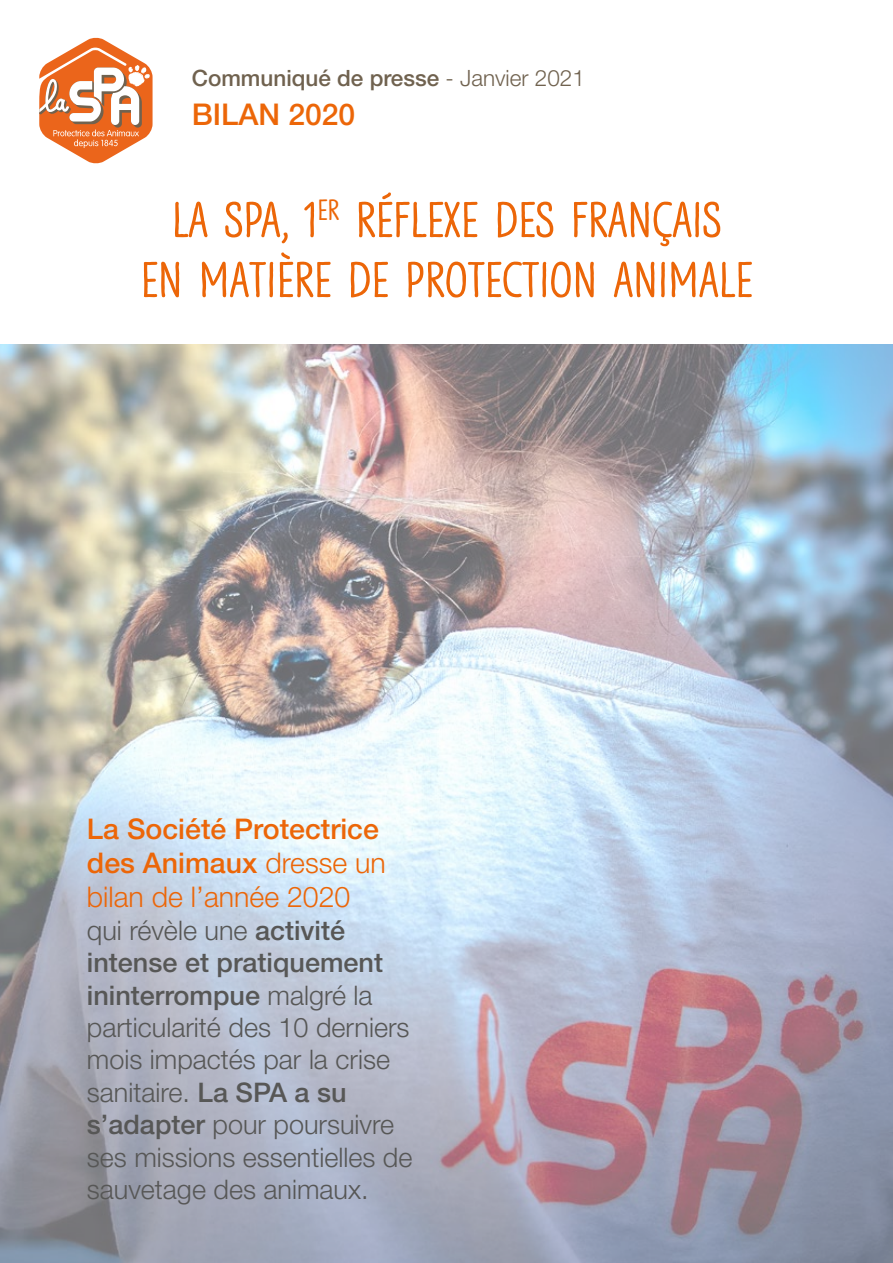
<style>
.page{position:relative;width:893px;height:1263px;background:#fff}
.page>*{position:absolute;margin:0;border:0;box-sizing:border-box;transform-origin:0 0}
.t1{font:700 51px/60px "Adopte";color:#ec6608;text-align:center}
.t2{font:500 30px "Helvetica Neue LT Std";color:#ec6608}
.t3{font:500 28.5px/34.2px "Helvetica Neue LT Std";color:#ec6608}
.t4{font:300 27px/32.4px "Helvetica Neue LT Std";color:#575756}
.t5{font:500 22.5px "Helvetica Neue LT Std";color:#70624f}
.s1{font-weight:300}
.s2{font-weight:500}
</style>
<div class="page">
<img style="left:0;top:344px;width:893px;height:919px">
<svg style="left:39px;top:37px;width:114px;height:127px"></svg>
<p class="t5" style="left:192px;top:65px;width:395px">Communiqué de presse <span class="s1">- Janvier 2021</span></p>
<p class="t2" style="left:192px;top:97px;width:165px">BILAN 2020</p>
<h1 class="t1" style="left:141px;top:189px;width:613px">LA SPA, 1<sup>ER</sup> RÉFLEXE DES FRANÇAIS<br>EN MATIÈRE DE PROTECTION ANIMALE</h1>
<p class="t3" style="left:87px;top:811px;width:300px">La Société Protectrice des Animaux <span class="s1">dresse un bilan de l’année 2020</span></p>
<p class="t4" style="left:87px;top:913px;width:327px">qui révèle une <span class="s2">activité intense et pratiquement ininterrompue</span> malgré la particularité des 10 derniers mois impactés par la crise sanitaire. <span class="s2">La SPA a su s’adapter</span> pour poursuivre ses missions essentielles de sauvetage des animaux.</p>
</div>
